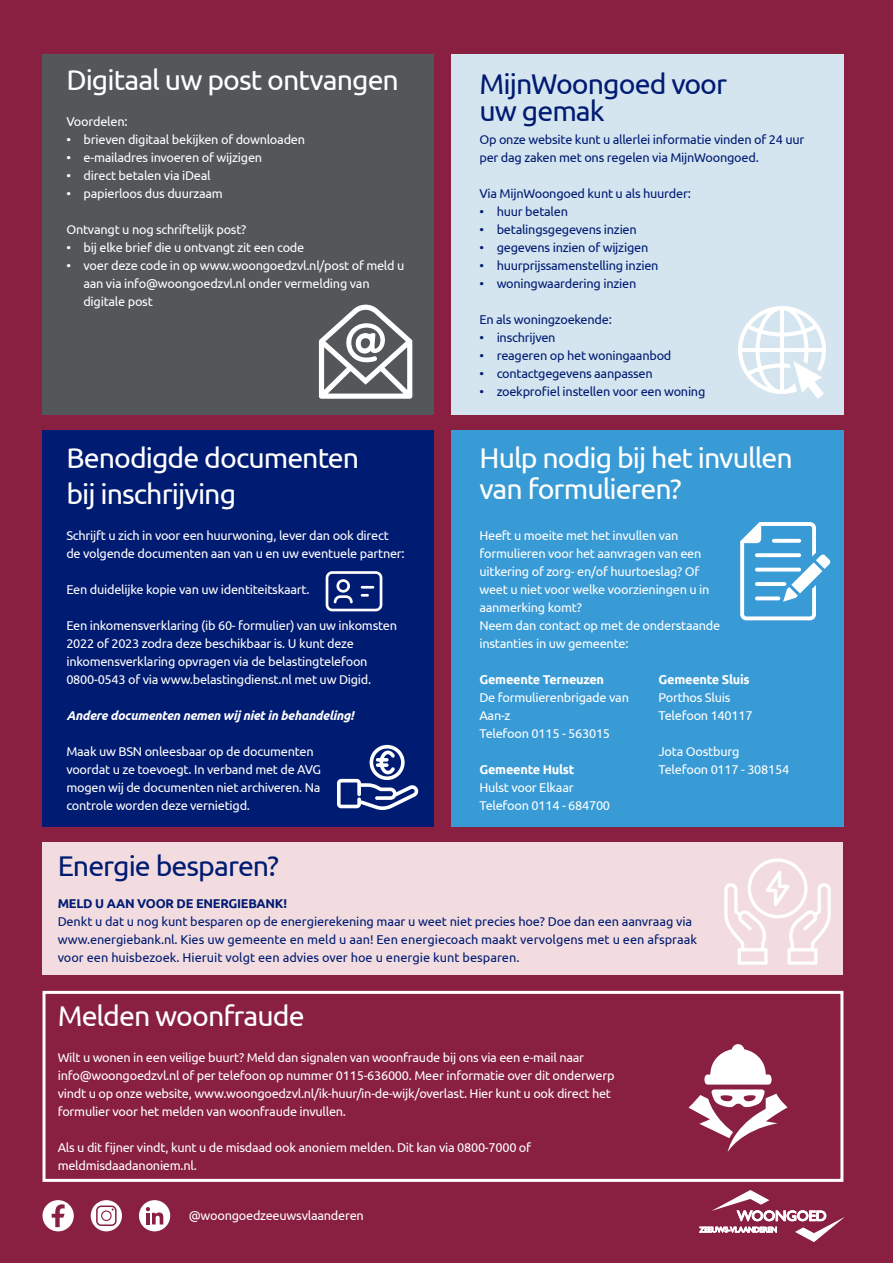
<style>
.page{position:relative;width:893px;height:1263px;background:#891f41}
.page>*{position:absolute;margin:0;border:0;box-sizing:border-box;transform-origin:0 0}
.t1{font:28.5px/36px "Ubuntu";letter-spacing:-.035em;color:#fff}
.t2{font:28.5px/27px "Ubuntu";letter-spacing:-.035em;color:#001b72}
.t3{font:12.75px/18px "Ubuntu";letter-spacing:-.02em;color:#fff}
.t4{font:12.75px/18px "Ubuntu";letter-spacing:-.02em;color:#001b72}
.t5{font:12.75px/18px "Ubuntu";color:#001b72}
.t6{font:700 12.75px "Ubuntu";letter-spacing:-.02em;color:#fff}
.t7{font:italic 700 12.75px "Ubuntu";letter-spacing:-.02em;color:#fff}
.t8{font:700 12.75px "Ubuntu";letter-spacing:-.02em;color:#001b72}
</style>
<div class="page">
<div style="left:43px;top:1200px;width:31px;height:31px;background:#fff;border-radius:16px"></div>
<svg style="left:52px;top:1204px;width:13px;height:23px"></svg>
<div style="left:91px;top:1200px;width:31px;height:31px;background:#fff;border-radius:16px"></div>
<svg style="left:90px;top:1208px;width:24px;height:24px"></svg>
<div style="left:96px;top:1205px;width:21px;height:21px;border:2px solid #891f41;border-radius:4px"></div>
<div style="left:139px;top:1200px;width:31px;height:31px;background:#fff;border-radius:16px"></div>
<svg style="left:146px;top:1207px;width:17px;height:17px"></svg>
<div style="left:43px;top:54px;width:391px;height:360px;background:#53575a"></div>
<svg style="left:699px;top:1190px;width:146px;height:52px"></svg>
<div style="left:43px;top:430px;width:391px;height:396px;background:#001b72"></div>
<div style="left:451px;top:430px;width:392px;height:396px;background:#399bd6"></div>
<div style="left:451px;top:54px;width:392px;height:360px;background:#d4e5f0"></div>
<svg style="left:738px;top:306px;width:88px;height:93px"></svg>
<svg style="left:319px;top:305px;width:93px;height:94px"></svg>
<svg style="left:740px;top:522px;width:91px;height:98px"></svg>
<svg style="left:326px;top:571px;width:56px;height:40px"></svg>
<svg style="left:337px;top:745px;width:81px;height:65px"></svg>
<div style="left:43px;top:842px;width:800px;height:133px;background:#f2dcdf"></div>
<svg style="left:724px;top:858px;width:107px;height:107px"></svg>
<div style="left:43px;top:991px;width:800px;height:191px;border:3px solid #fff"></div>
<svg style="left:688px;top:1044px;width:100px;height:108px"></svg>
<h1 class="t1" style="left:66px;top:61px;width:334px">Digitaal uw post ontvangen</h1>
<p class="t3" style="left:66px;top:112px;width:63px">Voordelen:</p>
<p class="t3" style="left:66px;top:130px;width:240px">• brieven digitaal bekijken of downloaden</p>
<p class="t3" style="left:66px;top:148px;width:197px">• e-mailadres invoeren of wijzigen</p>
<p class="t3" style="left:66px;top:166px;width:146px">• direct betalen via iDeal</p>
<p class="t3" style="left:66px;top:184px;width:158px">• papierloos dus duurzaam</p>
<p class="t3" style="left:66px;top:220px;width:182px">Ontvangt u nog schriftelijk post?</p>
<p class="t3" style="left:66px;top:238px;width:239px">• bij elke brief die u ontvangt zit een code</p>
<p class="t3" style="left:83px;top:256px;width:323px;text-indent:-17px">• voer deze code in op www.woongoedzvl.nl/post of meld u aan via info@woongoedzvl.nl onder vermelding van digitale post</p>
<h1 class="t1" style="left:66px;top:439px;width:294px">Benodigde documenten bij inschrijving</h1>
<p class="t3" style="left:66px;top:526px;width:340px">Schrijft u zich in voor een huurwoning, lever dan ook direct de volgende documenten aan van u en uw eventuele partner:</p>
<p class="t3" style="left:66px;top:580px;width:245px">Een duidelijke kopie van uw identiteitskaart.</p>
<p class="t3" style="left:66px;top:616px;width:332px">Een inkomensverklaring (ib 60- formulier) van uw inkomsten 2022 of 2023 zodra deze beschikbaar is. U kunt deze inkomensverklaring opvragen via de belastingtelefoon 0800-0543 of via www.belastingdienst.nl met uw Digid.</p>
<p class="t7" style="left:66px;top:708px;width:289px">Andere documenten nemen wij niet in behandeling!</p>
<p class="t3" style="left:66px;top:742px;width:256px">Maak uw BSN onleesbaar op de documenten voordat u ze toevoegt. In verband met de AVG mogen wij de documenten niet archiveren. Na controle worden deze vernietigd.</p>
<h1 class="t2" style="left:479px;top:70px;width:249px">MijnWoongoed voor uw gemak</h1>
<p class="t4" style="left:479px;top:130px;width:326px">Op onze website kunt u allerlei informatie vinden of 24 uur per dag zaken met ons regelen via MijnWoongoed.</p>
<p class="t4" style="left:479px;top:184px;width:213px">Via MijnWoongoed kunt u als huurder:</p>
<p class="t4" style="left:479px;top:202px;width:90px">• huur betalen</p>
<p class="t4" style="left:479px;top:220px;width:159px">• betalingsgegevens inzien</p>
<p class="t4" style="left:479px;top:238px;width:170px">• gegevens inzien of wijzigen</p>
<p class="t4" style="left:479px;top:256px;width:181px">• huurprijssamenstelling inzien</p>
<p class="t4" style="left:479px;top:274px;width:158px">• woningwaardering inzien</p>
<p class="t4" style="left:479px;top:310px;width:134px">En als woningzoekende:</p>
<p class="t4" style="left:479px;top:328px;width:78px">• inschrijven</p>
<p class="t4" style="left:479px;top:346px;width:194px">• reageren op het woningaanbod</p>
<p class="t4" style="left:479px;top:364px;width:175px">• contactgegevens aanpassen</p>
<p class="t4" style="left:479px;top:382px;width:227px">• zoekprofiel instellen voor een woning</p>
<h1 class="t1" style="left:479px;top:441px;width:315px;line-height:31.5px">Hulp nodig bij het invullen van formulieren?</h1>
<p class="t3" style="left:479px;top:526px;width:242px">Heeft u moeite met het invullen van formulieren voor het aanvragen van een uitkering of zorg- en/of huurtoeslag? Of weet u niet voor welke voorzieningen u in aanmerking komt?<br>Neem dan contact op met de onderstaande instanties in uw gemeente:</p>
<p class="t6" style="left:479px;top:672px;width:126px">Gemeente Terneuzen</p>
<p class="t3" style="left:479px;top:688px;width:151px">De formulierenbrigade van<br>Aan-z<br>Telefoon 0115 - 563015</p>
<p class="t6" style="left:479px;top:762px;width:97px">Gemeente Hulst</p>
<p class="t3" style="left:479px;top:778px;width:132px">Hulst voor Elkaar<br>Telefoon 0114 - 684700</p>
<p class="t6" style="left:658px;top:672px;width:93px">Gemeente Sluis</p>
<p class="t3" style="left:658px;top:688px;width:96px">Porthos Sluis<br>Telefoon 140117</p>
<p class="t3" style="left:658px;top:742px;width:132px">Jota Oostburg<br>Telefoon 0117 - 308154</p>
<h1 class="t2" style="left:58px;top:852px;width:223px">Energie besparen?</h1>
<p class="t8" style="left:58px;top:895px;width:231px">MELD U AAN VOOR DE ENERGIEBANK!</p>
<p class="t5" style="left:58px;top:912px;width:641px">Denkt u dat u nog kunt besparen op de energierekening maar u weet niet precies hoe? Doe dan een aanvraag via www.energiebank.nl. Kies uw gemeente en meld u aan! Een energiecoach maakt vervolgens met u een afspraak voor een huisbezoek. Hieruit volgt een advies over hoe u energie kunt besparen.</p>
<h1 class="t1" style="left:58px;top:997px;width:249px">Melden woonfraude</h1>
<p class="t3" style="left:58px;top:1048px;width:558px">Wilt u wonen in een veilige buurt? Meld dan signalen van woonfraude bij ons via een e-mail naar info@woongoedzvl.nl of per telefoon op nummer 0115-636000. Meer informatie over dit onderwerp vindt u op onze website, www.woongoedzvl.nl/ik-huur/in-de-wijk/overlast. Hier kunt u ook direct het formulier voor het melden van woonfraude invullen.</p>
<p class="t3" style="left:58px;top:1138px;width:475px">Als u dit fijner vindt, kunt u de misdaad ook anoniem melden. Dit kan via 0800-7000 of meldmisdaadanoniem.nl.</p>
<p class="t3" style="left:189px;top:1206px;width:177px">@woongoedzeeuwsvlaanderen</p>
</div>
